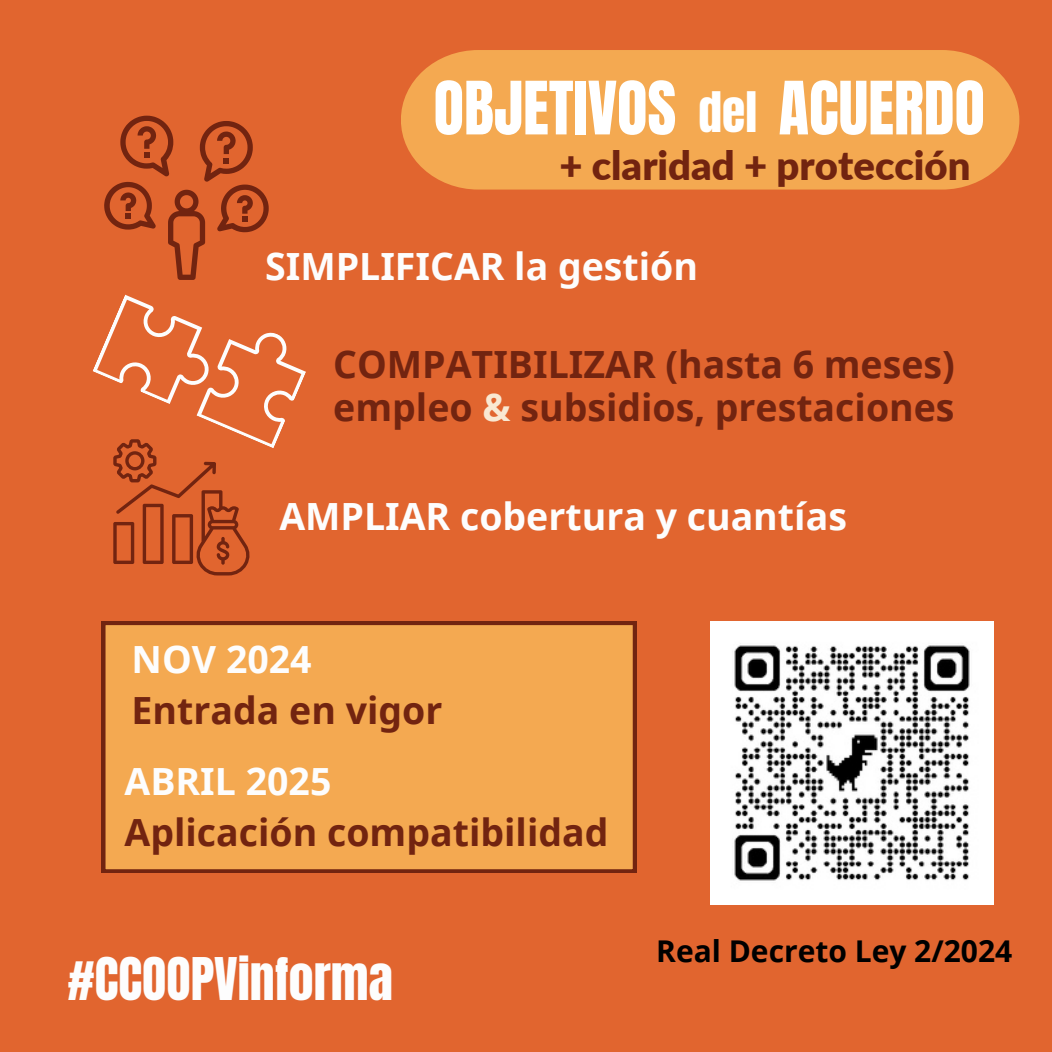
<style>
.page{position:relative;width:1052px;height:1052px;background:#e1652f}
.page>*{position:absolute;margin:0;border:0;box-sizing:border-box;transform-origin:0 0}
.t1{font:62.5px "Anton";color:#fff}
.t2{font:50px "Anton";color:#fdfdfd}
.t3{font:47.5px "Anton";color:#fff}
.t4{font:900 40px "Lato";color:#722410}
.t5{font:700 37.5px "Noto Sans";color:#722410}
.t6{font:700 37.5px "Noto Sans";color:#fdfdfd}
.t7{font:700 30px "Noto Sans";color:#000}
.s1{color:#f9e8d2}
</style>
<div class="page">
<div style="left:401px;top:50px;width:618px;height:140px;background:#f4a951"></div>
<img style="left:710px;top:621px;width:283px;height:283px">
<svg style="left:104px;top:116px;width:165px;height:164px"></svg>
<svg style="left:93px;top:295px;width:213px;height:280px"></svg>
<div style="left:102px;top:621px;width:534px;height:252px;background:#f4a951"></div>
<p class="t1" style="left:434px;top:63px;width:244px">OBJETIVOS</p>
<p class="t1" style="left:779px;top:63px;width:208px">ACUERDO</p>
<p class="t3" style="left:699px;top:78px;width:60px">del</p>
<h2 class="t4" style="left:559px;top:141px;width:413px">+ claridad + protección</h2>
<h3 class="t6" style="left:265px;top:240px;width:434px">SIMPLIFICAR la gestión</h3>
<p class="t5" style="left:333px;top:337px;width:623px">COMPATIBILIZAR (hasta 6 meses)</p>
<h3 class="t5" style="left:333px;top:381px;width:623px">empleo <span class="s1">&amp;</span> subsidios, prestaciones</h3>
<p class="t6" style="left:279px;top:490px;width:569px">AMPLIAR cobertura y cuantías</p>
<p class="t6" style="left:132px;top:633px;width:182px">NOV 2024</p>
<p class="t5" style="left:132px;top:684px;width:312px">Entrada en vigor</p>
<p class="t6" style="left:125px;top:755px;width:208px">ABRIL 2025</p>
<h3 class="t5" style="left:125px;top:806px;width:485px">Aplicación compatibilidad</h3>
<h3 class="t2" style="left:67px;top:943px;width:327px">#CCOOPVinforma</h3>
<p class="t7" style="left:656px;top:930px;width:358px">Real Decreto Ley 2/2024</p>
</div>
